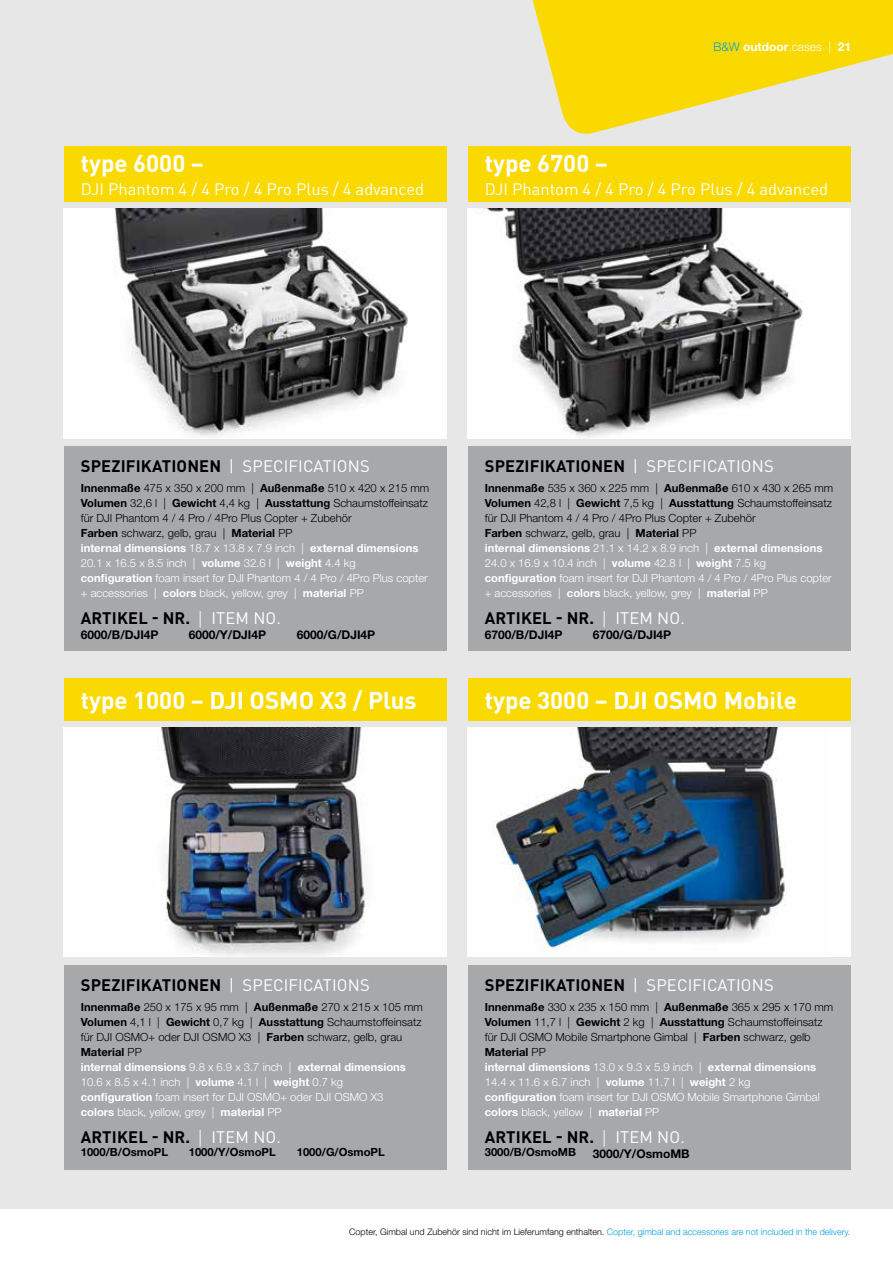
<style>
.page{position:relative;width:893px;height:1263px;background:#e7e7e8}
.page>*{position:absolute;margin:0;border:0;box-sizing:border-box;transform-origin:0 0}
.t1{font:700 24px "DINOT";color:#fff}
.t2{font:700 16.5px "DINOT";letter-spacing:.01em;color:#000}
.t3{font:16.5px "DINOT";color:#fff}
.t4{font:700 12px "Helvetica Neue LT Std";color:#000}
.t5{font:700 12px "Helvetica Neue LT Std";color:#fff}
.t6{font:300 11.25px/15px "Helvetica Neue LT Std";color:#fff}
.t7{font:300 11.25px/15px "Helvetica Neue LT Std";color:#000}
.t8{font:700 11.25px "Helvetica Neue LT Std";color:#000}
.t9{font:300 9px "Helvetica Neue LT Std";color:#000}
.s1{font-weight:300;color:#009ee0}
.s2{font-weight:300}
.s3{font-weight:400;color:#fff}
.s4{font-weight:700;color:#000}
.s5{color:#000}
.s6{font-weight:700}
.s7{font-family:"Helvetica Neue LT Std";font-weight:300;color:#fff}
.s8{font-weight:700;color:#fff}
.s9{color:#fff}
.s10{color:#009ee0}
</style>
<div class="page">
<svg style="left:532px;top:0;width:361px;height:134px;fill:#f9d900"></svg>
<div style="left:0;top:1210px;width:893px;height:53px;background:#fff"></div>
<div style="left:64px;top:147px;width:382px;height:55px;background:#f9d900"></div>
<div style="left:64px;top:678px;width:382px;height:43px;background:#f9d900"></div>
<div style="left:468px;top:147px;width:382px;height:55px;background:#f9d900"></div>
<div style="left:468px;top:678px;width:382px;height:43px;background:#f9d900"></div>
<div style="left:468px;top:446px;width:382px;height:205px;background:#a7a8aa"></div>
<div style="left:468px;top:965px;width:382px;height:204px;background:#a7a8aa"></div>
<div style="left:64px;top:446px;width:382px;height:205px;background:#a7a8aa"></div>
<div style="left:64px;top:965px;width:382px;height:204px;background:#a7a8aa"></div>
<img style="left:468px;top:208px;width:382px;height:230px">
<img style="left:64px;top:208px;width:382px;height:230px">
<img style="left:64px;top:727px;width:382px;height:230px">
<div style="left:468px;top:727px;width:382px;height:230px;background:#fff"></div>
<img style="left:494px;top:727px;width:292px;height:223px">
<h1 class="t1" style="left:81px;top:148px;width:125px">type 6000 –</h1>
<h2 class="t3" style="left:81px;top:178px;width:345px">DJI Phantom 4 / 4 Pro / 4 Pro Plus / 4 advanced</h2>
<p class="t5" style="left:713px;top:39px;width:139px"><span class="s1">B&amp;W</span> outdoor<span class="s2">.cases |</span> 21</p>
<h1 class="t1" style="left:485px;top:148px;width:125px">type 6700 –</h1>
<h2 class="t3" style="left:485px;top:178px;width:345px">DJI Phantom 4 / 4 Pro / 4 Pro Plus / 4 advanced</h2>
<h2 class="t2" style="left:81px;top:455px;width:290px">SPEZIFIKATIONEN <span class="s3">| SPECIFICATIONS</span></h2>
<p class="t6" style="left:81px;top:480px;width:350px"><span class="s4">Innenmaße</span> <span class="s5">475 x 350 x 200 mm |</span> <span class="s4">Außenmaße</span> <span class="s5">510 x 420 x 215 mm </span><span class="s4">Volumen</span> <span class="s5">32,6 l |</span> <span class="s4">Gewicht</span> <span class="s5">4,4 kg |</span> <span class="s4">Ausstattung</span> <span class="s5">Schaumstoffeinsatz für DJI Phantom 4 / 4 Pro / 4Pro Plus Copter + Zubehör<br></span><span class="s4">Farben</span> <span class="s5">schwarz, gelb, grau |</span> <span class="s4">Material</span> <span class="s5">PP<br></span><span class="s6">internal dimensions</span> 18.7 x 13.8 x 7.9 inch | <span class="s6">external dimensions </span>20.1 x 16.5 x 8.5 inch | <span class="s6">volume</span> 32.6 l | <span class="s6">weight</span> 4.4 kg <span class="s6">configuration</span> foam insert for DJI Phantom 4 / 4 Pro / 4Pro Plus copter + accessories | <span class="s6">colors</span> black, yellow, grey | <span class="s6">material</span> PP</p>
<h2 class="t2" style="left:81px;top:607px;width:201px">ARTIKEL - NR. <span class="s7">|</span> <span class="s3">ITEM NO.</span></h2>
<p class="t4" style="left:81px;top:627px;width:79px">6000/B/DJI4P</p>
<p class="t4" style="left:189px;top:627px;width:79px">6000/Y/DJI4P</p>
<p class="t4" style="left:297px;top:627px;width:80px">6000/G/DJI4P</p>
<h1 class="t1" style="left:81px;top:684px;width:337px">type 1000 – DJI OSMO X3 / Plus</h1>
<h2 class="t2" style="left:485px;top:455px;width:290px">SPEZIFIKATIONEN <span class="s3">| SPECIFICATIONS</span></h2>
<p class="t6" style="left:485px;top:480px;width:350px"><span class="s4">Innenmaße</span> <span class="s5">535 x 360 x 225 mm |</span> <span class="s4">Außenmaße</span> <span class="s5">610 x 430 x 265 mm </span><span class="s4">Volumen</span> <span class="s5">42,8 l |</span> <span class="s4">Gewicht</span> <span class="s5">7,5 kg |</span> <span class="s4">Ausstattung</span> <span class="s5">Schaumstoffeinsatz für DJI Phantom 4 / 4 Pro / 4Pro Plus Copter + Zubehör<br></span><span class="s4">Farben</span> <span class="s5">schwarz, gelb, grau |</span> <span class="s4">Material</span> <span class="s5">PP<br></span><span class="s6">internal dimensions</span> 21.1 x 14.2 x 8.9 inch | <span class="s6">external dimensions </span>24.0 x 16.9 x 10.4 inch | <span class="s6">volume</span> 42.8 l | <span class="s6">weight</span> 7.5 kg <span class="s6">configuration</span> foam insert for DJI Phantom 4 / 4 Pro / 4Pro Plus copter + accessories | <span class="s6">colors</span> black, yellow, grey | <span class="s6">material</span> PP</p>
<h2 class="t2" style="left:485px;top:607px;width:201px">ARTIKEL - NR. <span class="s7">|</span> <span class="s3">ITEM NO.</span></h2>
<p class="t4" style="left:485px;top:627px;width:79px">6700/B/DJI4P</p>
<p class="t4" style="left:593px;top:627px;width:80px">6700/G/DJI4P</p>
<h1 class="t1" style="left:485px;top:684px;width:314px">type 3000 – DJI OSMO Mobile</h1>
<h2 class="t2" style="left:81px;top:974px;width:290px">SPEZIFIKATIONEN <span class="s3">| SPECIFICATIONS</span></h2>
<p class="t7" style="left:81px;top:999px;width:344px"><span class="s6">Innenmaße</span> 250 x 175 x 95 mm | <span class="s6">Außenmaße</span> 270 x 215 x 105 mm <span class="s6">Volumen</span> 4,1 l | <span class="s6">Gewicht</span> 0,7 kg | <span class="s6">Ausstattung</span> Schaumstoffeinsatz für DJI OSMO+ oder DJI OSMO X3 | <span class="s6">Farben</span> schwarz, gelb, grau <span class="s6">Material</span> PP<br><span class="s8">internal dimensions</span> <span class="s9">9.8 x 6.9 x 3.7 inch |</span> <span class="s8">external dimensions </span><span class="s9">10.6 x 8.5 x 4.1 inch |</span> <span class="s8">volume</span> <span class="s9">4.1 l |</span> <span class="s8">weight</span> <span class="s9">0.7 kg<br></span><span class="s8">configuration</span> <span class="s9">foam insert for DJI OSMO+ oder DJI OSMO X3<br></span><span class="s8">colors</span> <span class="s9">black, yellow, grey |</span> <span class="s8">material</span> <span class="s9">PP</span></p>
<h2 class="t2" style="left:81px;top:1126px;width:201px">ARTIKEL - NR. <span class="s7">|</span> <span class="s3">ITEM NO.</span></h2>
<p class="t8" style="left:81px;top:1145px;width:89px">1000/B/OsmoPL</p>
<p class="t8" style="left:189px;top:1145px;width:88px">1000/Y/OsmoPL</p>
<p class="t8" style="left:297px;top:1145px;width:89px">1000/G/OsmoPL</p>
<h2 class="t2" style="left:485px;top:974px;width:290px">SPEZIFIKATIONEN <span class="s3">| SPECIFICATIONS</span></h2>
<p class="t7" style="left:485px;top:999px;width:350px"><span class="s6">Innenmaße</span> 330 x 235 x 150 mm | <span class="s6">Außenmaße</span> 365 x 295 x 170 mm <span class="s6">Volumen</span> 11,7 l | <span class="s6">Gewicht</span> 2 kg | <span class="s6">Ausstattung</span> Schaumstoffeinsatz für DJI OSMO Mobile Smartphone Gimbal | <span class="s6">Farben</span> schwarz, gelb <span class="s6">Material</span> PP<br><span class="s8">internal dimensions</span> <span class="s9">13.0 x 9.3 x 5.9 inch |</span> <span class="s8">external dimensions </span><span class="s9">14.4 x 11.6 x 6.7 inch |</span> <span class="s8">volume</span> <span class="s9">11.7 l |</span> <span class="s8">weight</span> <span class="s9">2 kg<br></span><span class="s8">configuration</span> <span class="s9">foam insert for DJI OSMO Mobile Smartphone Gimbal </span><span class="s8">colors</span> <span class="s9">black, yellow |</span> <span class="s8">material</span> <span class="s9">PP</span></p>
<h2 class="t2" style="left:485px;top:1126px;width:201px">ARTIKEL - NR. <span class="s7">|</span> <span class="s3">ITEM NO.</span></h2>
<p class="t8" style="left:485px;top:1145px;width:93px">3000/B/OsmoMB</p>
<p class="t4" style="left:593px;top:1146px;width:98px">3000/Y/OsmoMB</p>
<p class="t9" style="left:349px;top:1226px;width:503px">Copter, Gimbal und Zubehör sind nicht im Lieferumfang enthalten. <span class="s10">Copter, gimbal and accessories are not included in the delivery.</span></p>
</div>
